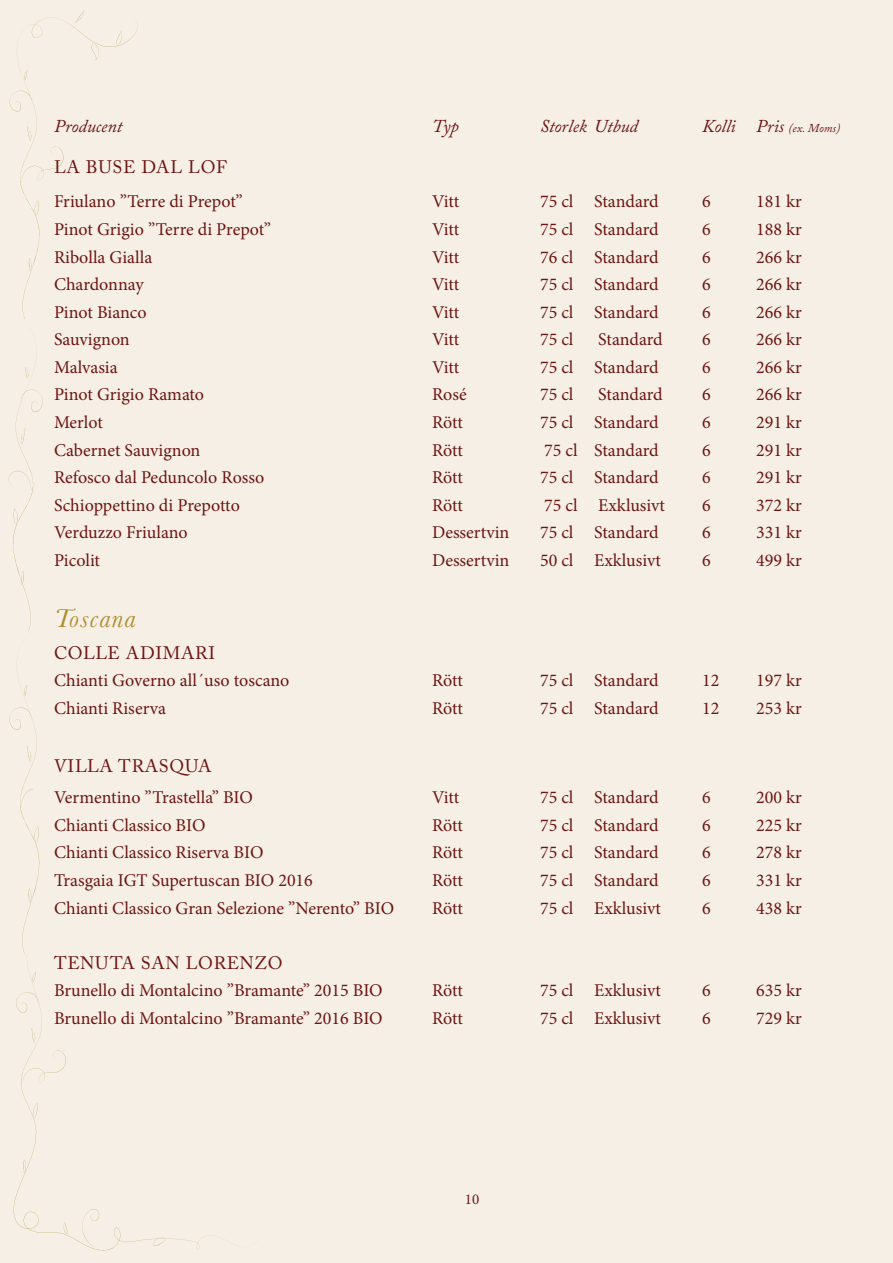
<style>
.page{position:relative;width:893px;height:1263px;background:#f5efe6}
.page>*{position:absolute;margin:0;border:0;box-sizing:border-box;transform-origin:0 0}
.t1{font:italic 27px "Baskerville";letter-spacing:.04em;color:#ae8e2e}
.t2{font:18px "Minion Pro";color:#6d1513}
.t3{font:18px "Adobe Caslon Pro";letter-spacing:.04em;color:#6d1513}
.t4{font:italic 18px "Adobe Caslon Pro";color:#6d1513}
.t5{font:15px "Minion Pro";color:#6d1513}
.s1{font-size:12px}
</style>
<div class="page">
<svg style="left:8px;top:11px;width:130px;height:620px"></svg>
<svg style="left:13px;top:954px;width:225px;height:297px"></svg>
<svg style="left:9px;top:664px;width:31px;height:290px"></svg>
<p class="t4" style="left:54px;top:116px;width:70px">Producent</p>
<p class="t4" style="left:432px;top:116px;width:28px">Typ</p>
<p class="t4" style="left:540px;top:116px;width:100px">Storlek Utbud</p>
<p class="t4" style="left:702px;top:116px;width:140px">Kolli Pris <span class="s1">(ex. Moms)</span></p>
<p class="t3" style="left:54px;top:156px;width:174px">LA BUSE DAL LOF</p>
<p class="t2" style="left:54px;top:189px;width:190px">Friulano ”Terre di Prepot”</p>
<p class="t2" style="left:432px;top:189px;width:29px">Vitt</p>
<p class="t2" style="left:540px;top:189px;width:120px">75 cl Standard</p>
<p class="t2" style="left:702px;top:189px;width:10px">6</p>
<p class="t2" style="left:756px;top:189px;width:47px">181 kr</p>
<p class="t2" style="left:54px;top:217px;width:219px">Pinot Grigio ”Terre di Prepot”</p>
<p class="t2" style="left:432px;top:217px;width:29px">Vitt</p>
<p class="t2" style="left:540px;top:217px;width:120px">75 cl Standard</p>
<p class="t2" style="left:702px;top:217px;width:10px">6</p>
<p class="t2" style="left:756px;top:217px;width:47px">188 kr</p>
<p class="t2" style="left:54px;top:245px;width:100px">Ribolla Gialla</p>
<p class="t2" style="left:432px;top:245px;width:29px">Vitt</p>
<p class="t2" style="left:540px;top:245px;width:120px">76 cl Standard</p>
<p class="t2" style="left:702px;top:245px;width:10px">6</p>
<p class="t2" style="left:756px;top:245px;width:47px">266 kr</p>
<p class="t2" style="left:54px;top:272px;width:91px">Chardonnay</p>
<p class="t2" style="left:432px;top:272px;width:29px">Vitt</p>
<p class="t2" style="left:540px;top:272px;width:120px">75 cl Standard</p>
<p class="t2" style="left:702px;top:272px;width:10px">6</p>
<p class="t2" style="left:756px;top:272px;width:47px">266 kr</p>
<p class="t2" style="left:54px;top:300px;width:94px">Pinot Bianco</p>
<p class="t2" style="left:432px;top:300px;width:29px">Vitt</p>
<p class="t2" style="left:540px;top:300px;width:120px">75 cl Standard</p>
<p class="t2" style="left:702px;top:300px;width:10px">6</p>
<p class="t2" style="left:756px;top:300px;width:47px">266 kr</p>
<p class="t2" style="left:54px;top:327px;width:77px">Sauvignon</p>
<p class="t2" style="left:432px;top:327px;width:29px">Vitt</p>
<p class="t2" style="left:540px;top:327px;width:35px">75 cl</p>
<p class="t2" style="left:598px;top:327px;width:66px">Standard</p>
<p class="t2" style="left:702px;top:327px;width:10px">6</p>
<p class="t2" style="left:756px;top:327px;width:47px">266 kr</p>
<p class="t2" style="left:54px;top:355px;width:65px">Malvasia</p>
<p class="t2" style="left:432px;top:355px;width:29px">Vitt</p>
<p class="t2" style="left:540px;top:355px;width:120px">75 cl Standard</p>
<p class="t2" style="left:702px;top:355px;width:10px">6</p>
<p class="t2" style="left:756px;top:355px;width:47px">266 kr</p>
<p class="t2" style="left:54px;top:383px;width:152px">Pinot Grigio Ramato</p>
<p class="t2" style="left:432px;top:383px;width:36px">Rosé</p>
<p class="t2" style="left:540px;top:383px;width:35px">75 cl</p>
<p class="t2" style="left:598px;top:383px;width:66px">Standard</p>
<p class="t2" style="left:702px;top:383px;width:10px">6</p>
<p class="t2" style="left:756px;top:383px;width:47px">266 kr</p>
<p class="t2" style="left:54px;top:410px;width:50px">Merlot</p>
<p class="t2" style="left:432px;top:410px;width:33px">Rött</p>
<p class="t2" style="left:540px;top:410px;width:120px">75 cl Standard</p>
<p class="t2" style="left:702px;top:410px;width:10px">6</p>
<p class="t2" style="left:756px;top:410px;width:47px">291 kr</p>
<p class="t2" style="left:54px;top:438px;width:148px">Cabernet Sauvignon</p>
<p class="t2" style="left:432px;top:438px;width:33px">Rött</p>
<p class="t2" style="left:544px;top:438px;width:116px">75 cl Standard</p>
<p class="t2" style="left:702px;top:438px;width:10px">6</p>
<p class="t2" style="left:756px;top:438px;width:47px">291 kr</p>
<p class="t2" style="left:54px;top:465px;width:212px">Refosco dal Peduncolo Rosso</p>
<p class="t2" style="left:432px;top:465px;width:33px">Rött</p>
<p class="t2" style="left:540px;top:465px;width:120px">75 cl Standard</p>
<p class="t2" style="left:702px;top:465px;width:10px">6</p>
<p class="t2" style="left:756px;top:465px;width:47px">291 kr</p>
<p class="t2" style="left:54px;top:493px;width:187px">Schioppettino di Prepotto</p>
<p class="t2" style="left:432px;top:493px;width:33px">Rött</p>
<p class="t2" style="left:544px;top:493px;width:122px">75 cl Exklusivt</p>
<p class="t2" style="left:702px;top:493px;width:10px">6</p>
<p class="t2" style="left:756px;top:493px;width:47px">372 kr</p>
<p class="t2" style="left:54px;top:521px;width:135px">Verduzzo Friulano</p>
<p class="t2" style="left:432px;top:521px;width:79px">Dessertvin</p>
<p class="t2" style="left:540px;top:521px;width:120px">75 cl Standard</p>
<p class="t2" style="left:702px;top:521px;width:10px">6</p>
<p class="t2" style="left:756px;top:521px;width:47px">331 kr</p>
<p class="t2" style="left:54px;top:548px;width:48px">Picolit</p>
<p class="t2" style="left:432px;top:548px;width:79px">Dessertvin</p>
<p class="t2" style="left:540px;top:548px;width:122px">50 cl Exklusivt</p>
<p class="t2" style="left:702px;top:548px;width:10px">6</p>
<p class="t2" style="left:756px;top:548px;width:47px">499 kr</p>
<h1 class="t1" style="left:54px;top:601px;width:83px">Toscana</h1>
<p class="t3" style="left:54px;top:642px;width:162px">COLLE ADIMARI</p>
<p class="t2" style="left:54px;top:668px;width:237px">Chianti Governo all´uso toscano</p>
<p class="t2" style="left:432px;top:668px;width:33px">Rött</p>
<p class="t2" style="left:540px;top:668px;width:120px">75 cl Standard</p>
<p class="t2" style="left:702px;top:668px;width:19px">12</p>
<p class="t2" style="left:756px;top:668px;width:47px">197 kr</p>
<p class="t2" style="left:54px;top:696px;width:114px">Chianti Riserva</p>
<p class="t2" style="left:432px;top:696px;width:33px">Rött</p>
<p class="t2" style="left:540px;top:696px;width:120px">75 cl Standard</p>
<p class="t2" style="left:702px;top:696px;width:19px">12</p>
<p class="t2" style="left:756px;top:696px;width:47px">253 kr</p>
<p class="t3" style="left:54px;top:755px;width:159px">VILLA TRASQUA</p>
<p class="t2" style="left:54px;top:785px;width:200px">Vermentino ”Trastella” BIO</p>
<p class="t2" style="left:432px;top:785px;width:29px">Vitt</p>
<p class="t2" style="left:540px;top:785px;width:120px">75 cl Standard</p>
<p class="t2" style="left:702px;top:785px;width:10px">6</p>
<p class="t2" style="left:756px;top:785px;width:47px">200 kr</p>
<p class="t2" style="left:54px;top:813px;width:153px">Chianti Classico BIO</p>
<p class="t2" style="left:432px;top:813px;width:33px">Rött</p>
<p class="t2" style="left:540px;top:813px;width:120px">75 cl Standard</p>
<p class="t2" style="left:702px;top:813px;width:10px">6</p>
<p class="t2" style="left:756px;top:813px;width:47px">225 kr</p>
<p class="t2" style="left:54px;top:840px;width:211px">Chianti Classico Riserva BIO</p>
<p class="t2" style="left:432px;top:840px;width:33px">Rött</p>
<p class="t2" style="left:540px;top:840px;width:120px">75 cl Standard</p>
<p class="t2" style="left:702px;top:840px;width:10px">6</p>
<p class="t2" style="left:756px;top:840px;width:47px">278 kr</p>
<p class="t2" style="left:54px;top:868px;width:260px">Trasgaia IGT Supertuscan BIO 2016</p>
<p class="t2" style="left:432px;top:868px;width:33px">Rött</p>
<p class="t2" style="left:540px;top:868px;width:120px">75 cl Standard</p>
<p class="t2" style="left:702px;top:868px;width:10px">6</p>
<p class="t2" style="left:756px;top:868px;width:47px">331 kr</p>
<p class="t2" style="left:54px;top:896px;width:342px">Chianti Classico Gran Selezione ”Nerento” BIO</p>
<p class="t2" style="left:432px;top:896px;width:33px">Rött</p>
<p class="t2" style="left:540px;top:896px;width:122px">75 cl Exklusivt</p>
<p class="t2" style="left:702px;top:896px;width:10px">6</p>
<p class="t2" style="left:756px;top:896px;width:47px">438 kr</p>
<p class="t3" style="left:54px;top:952px;width:230px">TENUTA SAN LORENZO</p>
<p class="t2" style="left:54px;top:978px;width:330px">Brunello di Montalcino ”Bramante” 2015 BIO</p>
<p class="t2" style="left:432px;top:978px;width:33px">Rött</p>
<p class="t2" style="left:540px;top:978px;width:122px">75 cl Exklusivt</p>
<p class="t2" style="left:702px;top:978px;width:10px">6</p>
<p class="t2" style="left:756px;top:978px;width:47px">635 kr</p>
<p class="t2" style="left:54px;top:1006px;width:330px">Brunello di Montalcino ”Bramante” 2016 BIO</p>
<p class="t2" style="left:432px;top:1006px;width:33px">Rött</p>
<p class="t2" style="left:540px;top:1006px;width:122px">75 cl Exklusivt</p>
<p class="t2" style="left:702px;top:1006px;width:10px">6</p>
<p class="t2" style="left:756px;top:1006px;width:47px">729 kr</p>
<p class="t5" style="left:465px;top:1189px;width:16px">10</p>
</div>
